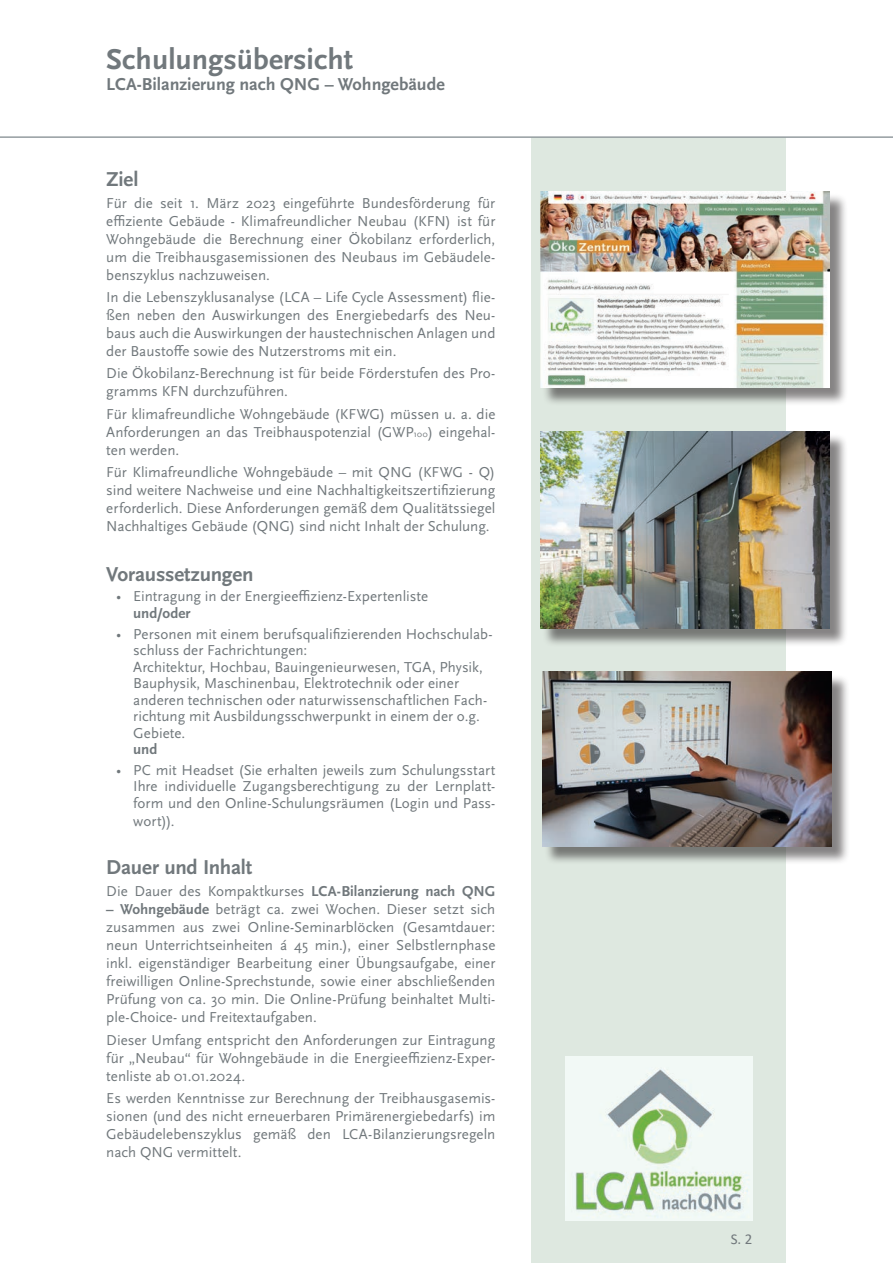
<style>
.page{position:relative;width:893px;height:1263px;background:#fff}
.page>*{position:absolute;margin:0;border:0;box-sizing:border-box;transform-origin:0 0}
.t1{font:700 30px "Scala Sans Pro";color:#71787c}
.t2{font:700 21px "Scala Sans Pro";letter-spacing:-.01em;color:#71787c}
.t3{font:700 18px "Scala Sans Pro";color:#71787c}
.t4{font:15px/18px "Scala Sans Pro";color:#71787c;text-align:justify}
.t5{font:700 15px "Scala Sans Pro";color:#71787c}
.t6{font:15px "Calibri";color:#71787c}
.s1{font-size:9px}
.s2{font-weight:700}
</style>
<div class="page">
<div style="left:531px;top:138px;width:255px;height:1125px;background:#dee8e0"></div>
<div style="left:542px;top:194px;width:306px;height:212px;background:#231f20;opacity:.55"></div>
<img style="left:540px;top:191px;width:289px;height:196px">
<div style="left:544px;top:674px;width:306px;height:190px;background:#231f20;opacity:.55"></div>
<img style="left:542px;top:672px;width:289px;height:174px">
<div style="left:542px;top:434px;width:306px;height:213px;background:#231f20;opacity:.55"></div>
<img style="left:540px;top:431px;width:289px;height:197px">
<img style="left:565px;top:1056px;width:187px;height:164px">
<hr style="left:0;top:136px;width:893px;height:2px;background:#949ca0">
<h1 class="t1" style="left:106px;top:42px;width:248px">Schulungsübersicht</h1>
<p class="t3" style="left:106px;top:74px;width:340px">LCA-Bilanzierung nach QNG – Wohngebäude</p>
<h2 class="t2" style="left:106px;top:167px;width:34px">Ziel</h2>
<p class="t4" style="left:106px;top:194px;width:391px">Für die seit 1. März 2023 eingeführte Bundesförderung für effiziente Gebäude - Klimafreundlicher Neubau (KFN) ist für Wohngebäude die Berechnung einer Ökobilanz erforderlich, um die Treibhausgasemissionen des Neubaus im Gebäudele&shy;benszyklus nachzuweisen.</p>
<p class="t4" style="left:106px;top:288px;width:391px">In die Lebenszyklusanalyse (LCA – Life Cycle Assessment) flie&shy;ßen neben den Auswirkungen des Energiebedarfs des Neu&shy;baus auch die Auswirkungen der haustechnischen Anlagen und der Baustoffe sowie des Nutzerstroms mit ein.</p>
<p class="t4" style="left:106px;top:364px;width:391px">Die Ökobilanz-Berechnung ist für beide Förderstufen des Pro&shy;gramms KFN durchzuführen.</p>
<p class="t4" style="left:106px;top:405px;width:391px">Für klimafreundliche Wohngebäude (KFWG) müssen u. a. die Anforderungen an das Treibhauspotenzial (GWP<span class="s1">100</span>) eingehal&shy;ten werden.</p>
<p class="t4" style="left:106px;top:463px;width:391px">Für Klimafreundliche Wohngebäude – mit QNG (KFWG - Q) sind weitere Nachweise und eine Nachhaltigkeitszertifizierung erforderlich. Diese Anforderungen gemäß dem Qualitätssiegel Nachhaltiges Gebäude (QNG) sind nicht Inhalt der Schulung.</p>
<h2 class="t2" style="left:106px;top:562px;width:149px">Voraussetzungen</h2>
<p class="t4" style="left:116px;top:588px;width:313px">• Eintragung in der Energieeffizienz-Expertenliste</p>
<p class="t5" style="left:133px;top:604px;width:59px">und/oder</p>
<p class="t4" style="left:133px;top:626px;width:361px;line-height:16.5px;text-align:left;text-indent:-17px">• Personen mit einem berufsqualifizierenden Hochschulab&shy;schluss der Fachrichtungen:<br>Architektur, Hochbau, Bauingenieurwesen, TGA, Physik, Bauphysik, Maschinenbau, Elektrotechnik oder einer anderen technischen oder naturwissenschaftlichen Fach&shy;richtung mit Ausbildungsschwerpunkt in einem der o.g.<br>Gebiete.</p>
<p class="t5" style="left:133px;top:741px;width:26px">und</p>
<p class="t4" style="left:133px;top:762px;width:364px;line-height:16.5px;text-indent:-17px">• PC mit Headset (Sie erhalten jeweils zum Schulungsstart Ihre individuelle Zugangsberechtigung zu der Lernplatt&shy;form und den Online-Schulungsräumen (Login und Pass-</p>
<p class="t4" style="left:133px;top:812px;width:43px">wort)).</p>
<h2 class="t2" style="left:106px;top:855px;width:148px">Dauer und Inhalt</h2>
<p class="t4" style="left:106px;top:882px;width:391px">Die Dauer des Kompaktkurses <span class="s2">LCA-Bilanzierung nach QNG</span></p>
<p class="t4" style="left:106px;top:900px;width:391px"><span class="s2">– Wohngebäude</span> beträgt ca. zwei Wochen. Dieser setzt sich zusammen aus zwei Online-Seminarblöcken (Gesamtdauer: neun Unterrichtseinheiten á 45 min.), einer Selbstlernphase inkl. eigenständiger Bearbeitung einer Übungsaufgabe, einer freiwilligen Online-Sprechstunde, sowie einer abschließenden Prüfung von ca. 30 min. Die Online-Prüfung beinhaltet Multi&shy;ple-Choice- und Freitextaufgaben.</p>
<p class="t4" style="left:106px;top:1031px;width:391px">Dieser Umfang entspricht den Anforderungen zur Eintragung für „Neubau“ für Wohngebäude in die Energieeffizienz-Exper&shy;tenliste ab 01.01.2024.</p>
<p class="t4" style="left:106px;top:1089px;width:391px">Es werden Kenntnisse zur Berechnung der Treibhausgasemis&shy;sionen (und des nicht erneuerbaren Primärenergiebedarfs) im Gebäudelebenszyklus gemäß den LCA-Bilanzierungsregeln nach QNG vermittelt.</p>
<p class="t6" style="left:731px;top:1229px;width:23px">S. 2</p>
</div>
